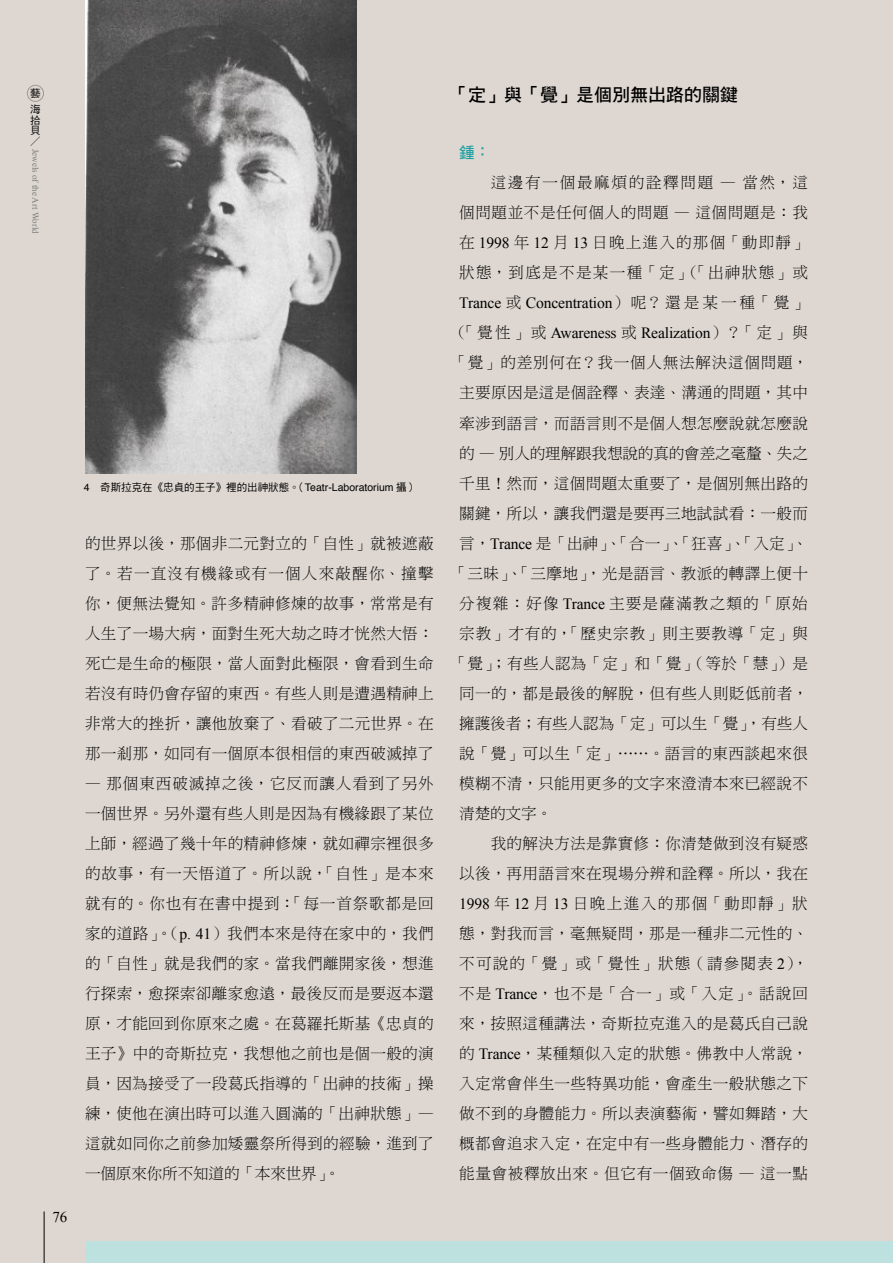
<style>
.page{position:relative;width:893px;height:1263px;background:#ded7d1}
.page>*{position:absolute;margin:0;border:0;box-sizing:border-box;transform-origin:0 0}
.t1{font:18px "DF Hei Std W7";color:#000}
.t2{font:15.6px/30px "DF Ming Std W3";letter-spacing:.02em;color:#000;text-align:justify}
.t3{font:15.6px/30px "Times New Roman";letter-spacing:-.01em;color:#000;text-align:center}
.t4{font:15.6px "DF Ming Std W3";letter-spacing:.075em;color:#000}
.t5{font:15.6px "DF Ming Std W3";letter-spacing:.065em;color:#000}
.t6{font:15.6px "DF Ming Std W3";letter-spacing:.09em;color:#000}
.t7{font:15.6px "DF Ming Std W3";letter-spacing:-.005em;color:#000}
.t8{font:15.6px "DF Ming Std W3";letter-spacing:.045em;color:#000}
.t9{font:15.6px "DF Ming Std W3";letter-spacing:-.01em;color:#000}
.t10{font:15.6px "DF Ming Std W3";letter-spacing:.05em;color:#000}
.t11{font:15.6px "DF Ming Std W3";letter-spacing:.04em;color:#000}
.t12{font:15.6px "DF Hei Std W7";color:#1fa0a1}
.t13{font:15px "Times New Roman";color:#000}
.t14{font:10.5px/16px "DF Hei Std W5";color:#000}
.t15{font:10.5px "DF Ming Std W3";color:#000}
.t16{font:9px "Times New Roman";color:#7b7d7c}
.s1{font-family:"Helvetica"}
.s2{font-family:"Times New Roman"}
.s3{font-family:"DF Ming Std W3"}
</style>
<div class="page">
<div style="left:85px;top:1242px;width:808px;height:21px;background:#bce1df"></div>
<img style="left:85px;top:0;width:271px;height:473px">
<hr style="left:44px;top:1211px;width:1px;height:52px;background:#000">
<div style="left:27px;top:85px;width:17px;height:17px;border:1px solid #000;border-radius:50%"></div>
<p class="t14" style="left:30px;top:85px;width:12px">藝海</p>
<p class="t14" style="left:30px;top:114px;width:12px;line-height:10.5px">拾貝</p>
<p class="t15" style="left:30px;top:135px;width:11px">／</p>
<p class="t16" style="left:42px;top:149px;width:87px;rotate:90deg">Jewels of the Art World</p>
<p class="t14" style="left:84px;top:479px;width:335px"><span class="s1">4</span>　奇斯拉克在《忠貞的王子》裡的出神狀態。（<span class="s1">Teatr-Laboratorium</span> 攝）</p>
<p class="t13" style="left:52px;top:1206px;width:16px">76</p>
<p class="t2" style="left:85px;top:528px;width:350px">的世界以後，那個非二元對立的「自性」就被遮蔽了。若一直沒有機緣或有一個人來敲醒你、撞擊你，便無法覺知。許多精神修煉的故事，常常是有人生了一場大病，面對生死大劫之時才恍然大悟︰死亡是生命的極限，當人面對此極限，會看到生命若沒有時仍會存留的東西。有些人則是遭遇精神上非常大的挫折，讓他放棄了、看破了二元世界。在那一剎那，如同有一個原本很相信的東西破滅掉了</p>
<p class="t2" style="left:85px;top:768px;width:350px">— 那個東西破滅掉之後，它反而讓人看到了另外一個世界。另外還有些人則是因為有機緣跟了某位上師，經過了幾十年的精神修煉，就如禪宗裡很多的故事，有一天悟道了。所以說，「自性」是本來就有的。你也有在書中提到：「每一首祭歌都是回家的道路」。（<span class="s2">p. 41</span>）我們本來是待在家中的，我們的「自性」就是我們的家。當我們離開家後，想進行探索，愈探索卻離家愈遠，最後反而是要返本還原，才能回到你原來之處。在葛羅托斯基《忠貞的王子》中的奇斯拉克，我想他之前也是個一般的演員，因為接受了一段葛氏指導的「出神的技術」操練，使他在演出時可以進入圓滿的「出神狀態」—這就如同你之前參加矮靈祭所得到的經驗，進到了一個原來你所不知道的「本來世界」。</p>
<p class="t1" style="left:450px;top:84px;width:289px">「定」與「覺」是個別無出路的關鍵</p>
<p class="t12" style="left:459px;top:144px;width:33px">鍾：</p>
<p class="t2" style="left:459px;top:168px;width:350px;text-indent:31px">這邊有一個最麻煩的詮釋問題 — 當然，這個問題並不是任何個人的問題 — 這個問題是︰我在 <span class="s2">1998</span> 年 <span class="s2">12</span> 月 <span class="s2">13</span> 日晚上進入的那個「動即靜」狀態，到底是不是某一種「定」（「出神狀態」或</p>
<p class="t3" style="left:451px;top:288px;width:358px">Trance <span class="s3">或</span> Concentration<span class="s3">）呢？還是某一種「覺」（「覺性」或</span> Awareness <span class="s3">或</span> Realization<span class="s3">）？「定」與</span></p>
<p class="t8" style="left:451px;top:354px;width:358px">「覺」的差別何在？我一個人無法解決這個問題，</p>
<p class="t2" style="left:459px;top:378px;width:350px">主要原因是這是個詮釋、表達、溝通的問題，其中</p>
<p class="t2" style="left:459px;top:408px;width:350px">牽涉到語言，而語言則不是個人想怎麼說就怎麼說</p>
<p class="t9" style="left:459px;top:444px;width:350px">的 — 別人的理解跟我想說的真的會差之毫釐、失之</p>
<p class="t2" style="left:459px;top:468px;width:350px">千里！然而，這個問題太重要了，是個別無出路的</p>
<p class="t2" style="left:459px;top:498px;width:350px">關鍵，所以，讓我們還是要再三地試試看︰一般而</p>
<p class="t2" style="left:459px;top:528px;width:350px">言，<span class="s2">Trance</span> 是「出神」、「合一」、「狂喜」、「入定」、</p>
<p class="t2" style="left:451px;top:558px;width:358px">「三昧」、「三摩地」，光是語言、教派的轉譯上便十</p>
<p class="t4" style="left:459px;top:594px;width:350px">分複雜︰好像 <span class="s2">Trance</span> 主要是薩滿教之類的「原始</p>
<p class="t10" style="left:459px;top:624px;width:350px">宗教」才有的，「歷史宗教」則主要教導「定」與</p>
<p class="t2" style="left:451px;top:648px;width:358px">「覺」；有些人認為「定」和「覺」（等於「慧」）是</p>
<p class="t2" style="left:459px;top:678px;width:350px">同一的，都是最後的解脫，但有些人則貶低前者，</p>
<p class="t7" style="left:459px;top:714px;width:350px">擁護後者；有些人認為「定」可以生「覺」，有些人</p>
<p class="t2" style="left:459px;top:738px;width:350px">說「覺」可以生「定」⋯⋯。語言的東西談起來很</p>
<p class="t2" style="left:459px;top:768px;width:350px">模糊不清，只能用更多的文字來澄清本來已經說不</p>
<p class="t2" style="left:459px;top:798px;width:94px">清楚的文字。</p>
<p class="t2" style="left:491px;top:828px;width:319px">我的解決方法是靠實修︰你清楚做到沒有疑惑</p>
<p class="t2" style="left:459px;top:858px;width:350px">以後，再用語言來在現場分辨和詮釋。所以，我在</p>
<p class="t6" style="left:459px;top:894px;width:350px"><span class="s2">1998</span> 年 <span class="s2">12</span> 月 <span class="s2">13</span> 日晚上進入的那個「動即靜」狀</p>
<p class="t2" style="left:459px;top:918px;width:350px">態，對我而言，毫無疑問，那是一種非二元性的、</p>
<p class="t4" style="left:459px;top:954px;width:350px">不可說的「覺」或「覺性」狀態（請參閱表 <span class="s2">2</span>），</p>
<p class="t5" style="left:459px;top:984px;width:350px">不是 <span class="s2">Trance</span>，也不是「合一」或「入定」。話說回</p>
<p class="t2" style="left:459px;top:1008px;width:350px">來，按照這種講法，奇斯拉克進入的是葛氏自己說</p>
<p class="t2" style="left:459px;top:1038px;width:350px">的 <span class="s2">Trance</span>，某種類似入定的狀態。佛教中人常說，</p>
<p class="t2" style="left:459px;top:1068px;width:350px">入定常會伴生一些特異功能，會產生一般狀態之下</p>
<p class="t2" style="left:459px;top:1098px;width:350px">做不到的身體能力。所以表演藝術，譬如舞踏，大</p>
<p class="t2" style="left:459px;top:1128px;width:350px">概都會追求入定，在定中有一些身體能力、潛存的</p>
<p class="t11" style="left:459px;top:1164px;width:350px">能量會被釋放出來。但它有一個致命傷 — 這一點</p>
</div>
